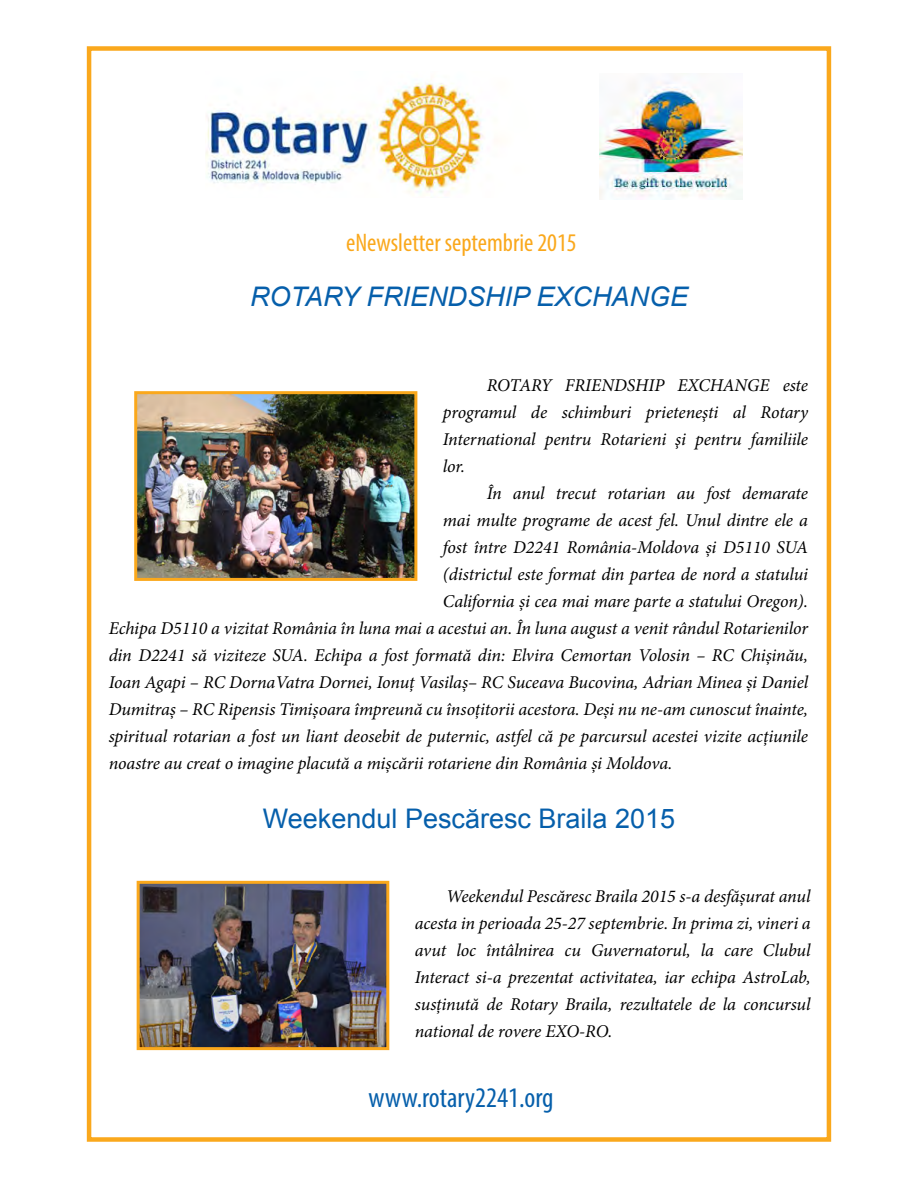
<style>
.page{position:relative;width:918px;height:1188px;background:#fff}
.page>*{position:absolute;margin:0;border:0;box-sizing:border-box;transform-origin:0 0}
.t1{font:condensed 28.5px "Myriad Pro";color:#065fab}
.t2{font:27px "Arial";color:#065fab}
.t3{font:italic 27px "Arial";color:#065fab}
.t4{font:condensed 25.5px "Myriad Pro";color:#faa81c}
.t5{font:italic 18px/27px "Minion Pro";letter-spacing:-.01em;color:#000;text-align:justify}
</style>
<div class="page">
<div style="left:87px;top:46px;width:744px;height:1096px;border:4px solid #faa81c"></div>
<img style="left:206px;top:82px;width:277px;height:111px">
<img style="left:599px;top:82px;width:143px;height:118px">
<img style="left:138px;top:395px;width:275px;height:182px">
<div style="left:134px;top:391px;width:283px;height:190px;border:3px solid #faa81c"></div>
<img style="left:141px;top:885px;width:244px;height:161px">
<div style="left:137px;top:881px;width:252px;height:169px;border:3px solid #faa81c"></div>
<h3 class="t4" style="left:346px;top:227px;width:232px">eNewsletter septembrie 2015</h3>
<h2 class="t3" style="left:250px;top:279px;width:440px">ROTARY FRIENDSHIP EXCHANGE</h2>
<p class="t5" style="left:443px;top:372px;width:367px;text-indent:44px">ROTARY FRIENDSHIP EXCHANGE este programul de schimburi prieteneşti al Rotary International pentru Rotarieni şi pentru familiile lor.</p>
<p class="t5" style="left:487px;top:480px;width:323px">În anul trecut rotarian au fost demarate</p>
<p class="t5" style="left:443px;top:507px;width:367px">mai multe programe de acest fel. Unul dintre ele a</p>
<p class="t5" style="left:443px;top:534px;width:367px">fost între D2241 România-Moldova și D5110 SUA</p>
<p class="t5" style="left:443px;top:561px;width:367px">(districtul este format din partea de nord a statului</p>
<p class="t5" style="left:443px;top:588px;width:367px">California și cea mai mare parte a statului Oregon).</p>
<p class="t5" style="left:109px;top:615px;width:701px">Echipa D5110 a vizitat România în luna mai a acestui an. În luna august a venit rândul Rotarienilor</p>
<p class="t5" style="left:109px;top:642px;width:701px">din D2241 să viziteze SUA. Echipa a fost formată din: Elvira Cemortan Volosin – RC Chișinău,</p>
<p class="t5" style="left:109px;top:669px;width:701px">Ioan Agapi – RC DornaVatra Dornei, Ionuț Vasilaș– RC Suceava Bucovina, Adrian Minea și Daniel</p>
<p class="t5" style="left:109px;top:696px;width:701px">Dumitraș – RC Ripensis Timișoara împreună cu însoțitorii acestora. Deși nu ne-am cunoscut înainte,</p>
<p class="t5" style="left:109px;top:723px;width:701px">spiritual rotarian a fost un liant deosebit de puternic, astfel că pe parcursul acestei vizite acțiunile</p>
<p class="t5" style="left:109px;top:750px;width:565px">noastre au creat o imagine placută a mișcării rotariene din România și Moldova.</p>
<h2 class="t2" style="left:263px;top:801px;width:414px">Weekendul Pescăresc Braila 2015</h2>
<p class="t5" style="left:415px;top:883px;width:397px;text-indent:31px">Weekendul Pescăresc Braila 2015 s-a desfășurat anul acesta in perioada 25-27 septembrie. In prima zi, vineri a avut loc întâlnirea cu Guvernatorul, la care Clubul Interact si-a prezentat activitatea, iar echipa AstroLab, susținută de Rotary Braila, rezultatele de la concursul national de rovere EXO-RO.</p>
<h1 class="t1" style="left:368px;top:1080px;width:187px">www.rotary2241.org</h1>
</div>
